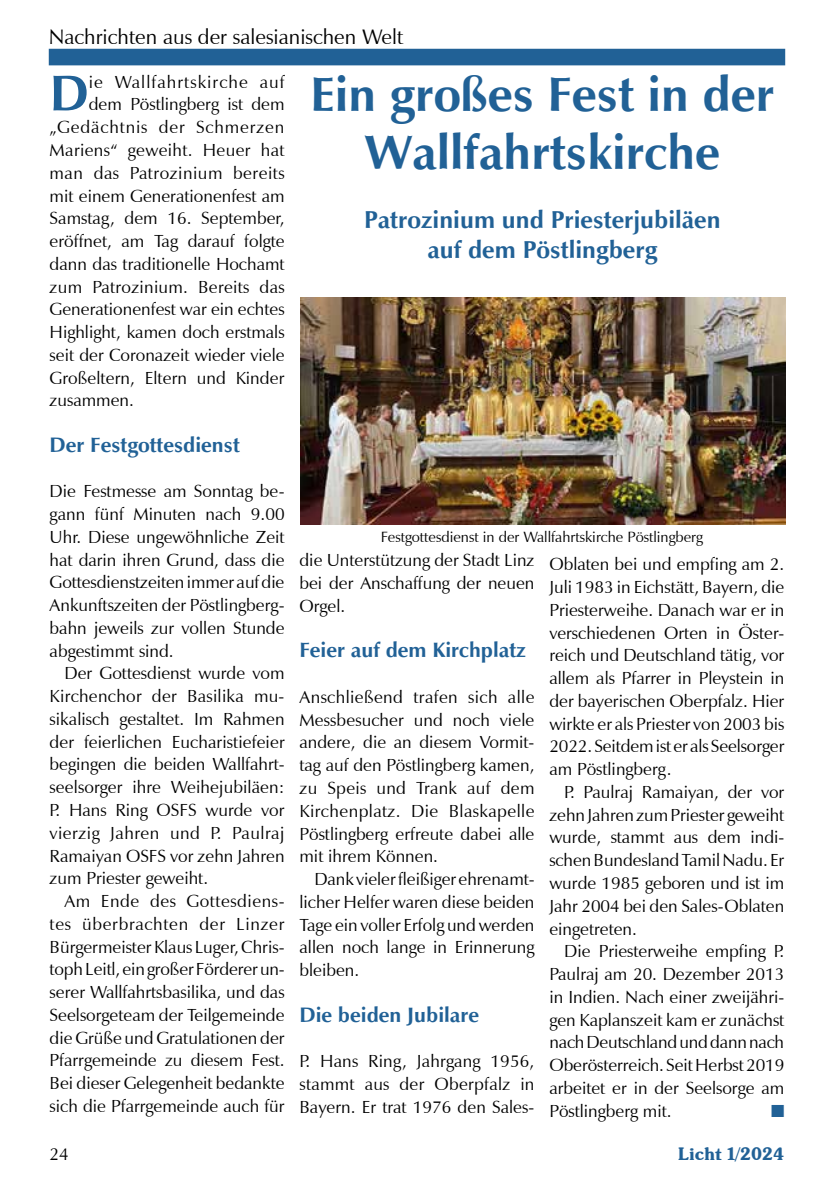
<style>
.page{position:relative;width:834px;height:1201px;background:#fff}
.page>*{position:absolute;margin:0;border:0;box-sizing:border-box;transform-origin:0 0}
.t1{font:700 50.75px "Zapf Humanist 601 BT";color:#216196}
.t2{font:700 49px/58.8px "Zapf Humanist 601 BT";color:#216196;text-align:center}
.t3{font:700 24.5px/29.4px "Zapf Humanist 601 BT";color:#216196;text-align:center}
.t4{font:700 21px "Zapf Humanist 601 BT";color:#216196}
.t5{font:21px "Zapf Humanist 601 BT";color:#000}
.t6{font:17.5px/22.8px "Zapf Humanist 601 BT";color:#000;text-align:justify}
.t7{font:17.5px "Zapf Humanist 601 BT";letter-spacing:.02em;color:#000}
.t8{font:17.5px "Zapf Humanist 601 BT";letter-spacing:.03em;color:#000}
.t9{font:17.5px "Zapf Humanist 601 BT";letter-spacing:.05em;color:#000}
.t10{font:17.5px "Zapf Humanist 601 BT";letter-spacing:.06em;color:#000}
.t11{font:600 17.5px "Souvenir Greek BT";color:#216196}
.t12{font:17.5px "Zapf Dingbats";color:#216196}
.t13{font:14.88px "Zapf Humanist 601 BT";color:#000}
</style>
<div class="page">
<div style="left:49px;top:49px;width:736px;height:16px;background:#216196"></div>
<img style="left:300px;top:298px;width:485px;height:226px">
<p class="t5" style="left:49px;top:24px;width:356px">Nachrichten aus der salesianischen Welt</p>
<h2 class="t2" style="left:310px;top:64px;width:465px">Ein großes Fest in der<br>Wallfahrtskirche</h2>
<h3 class="t3" style="left:364px;top:205px;width:358px">Patrozinium und Priesterjubiläen auf dem Pöstlingberg</h3>
<h1 class="t1" style="left:50px;top:62px;width:41px">D</h1>
<p class="t10" style="left:89px;top:71px;width:197px">ie Wallfahrtskirche auf</p>
<p class="t6" style="left:89px;top:93px;width:197px">dem Pöstlingberg ist dem</p>
<p class="t9" style="left:50px;top:116px;width:236px">„Gedächtnis der Schmerzen</p>
<p class="t7" style="left:50px;top:139px;width:236px">Mariens“ geweiht. Heuer hat</p>
<p class="t8" style="left:50px;top:162px;width:236px">man das Patrozinium bereits</p>
<p class="t6" style="left:50px;top:184px;width:236px">mit einem Generationenfest am</p>
<p class="t6" style="left:50px;top:207px;width:236px">Samstag, dem 16. September,</p>
<p class="t6" style="left:50px;top:230px;width:236px">eröffnet, am Tag darauf folgte</p>
<p class="t6" style="left:50px;top:252px;width:236px">dann das traditionelle Hochamt</p>
<p class="t6" style="left:50px;top:275px;width:236px">zum Patrozinium. Bereits das</p>
<p class="t6" style="left:50px;top:298px;width:236px">Generationenfest war ein echtes</p>
<p class="t6" style="left:50px;top:321px;width:236px">Highlight, kamen doch erstmals</p>
<p class="t6" style="left:50px;top:343px;width:236px">seit der Coronazeit wieder viele</p>
<p class="t6" style="left:50px;top:366px;width:236px">Großeltern, Eltern und Kinder</p>
<p class="t6" style="left:50px;top:389px;width:86px">zusammen.</p>
<p class="t4" style="left:50px;top:431px;width:192px">Der Festgottesdienst</p>
<p class="t6" style="left:50px;top:480px;width:236px">Die Festmesse am Sonntag be&shy;gann fünf Minuten nach 9.00<br>Uhr. Diese ungewöhnliche Zeit hat darin ihren Grund, dass die Gottesdienstzeiten immer auf die Ankunftszeiten der Pöstlingberg&shy;bahn jeweils zur vollen Stunde abgestimmt sind.</p>
<p class="t6" style="left:50px;top:662px;width:236px;text-indent:15px">Der Gottesdienst wurde vom Kirchenchor der Basilika mu&shy;sikalisch gestaltet. Im Rahmen der feierlichen Eucharistiefeier begingen die beiden Wallfahrt&shy;seelsorger ihre Weihejubiläen:<br>P. Hans Ring OSFS wurde vor vierzig Jahren und P. Paulraj Ramaiyan OSFS vor zehn Jahren zum Priester geweiht.</p>
<p class="t6" style="left:50px;top:889px;width:236px;text-indent:15px">Am Ende des Gottesdiens&shy;tes überbrachten der Linzer Bürgermeister Klaus Luger, Chris&shy;toph Leitl, ein großer Förderer un&shy;serer Wallfahrtsbasilika, und das Seelsorgeteam der Teilgemeinde die Grüße und Gratulationen der Pfarrgemeinde zu diesem Fest.<br>Bei dieser Gelegenheit bedankte sich die Pfarrgemeinde auch für</p>
<p class="t13" style="left:381px;top:527px;width:323px">Festgottesdienst in der Wallfahrtskirche Pöstlingberg</p>
<p class="t6" style="left:299px;top:549px;width:236px">die Unterstützung der Stadt Linz bei der Anschaffung der neuen Orgel.</p>
<p class="t4" style="left:299px;top:637px;width:228px">Feier auf dem Kirchplatz</p>
<p class="t6" style="left:299px;top:685px;width:236px">Anschließend trafen sich alle Messbesucher und noch viele andere, die an diesem Vormit&shy;tag auf den Pöstlingberg kamen, zu Speis und Trank auf dem Kirchenplatz. Die Blaskapelle Pöstlingberg erfreute dabei alle mit ihrem Können.</p>
<p class="t6" style="left:299px;top:867px;width:236px;text-indent:15px">Dank vieler fleißiger ehrenamt&shy;licher Helfer waren diese beiden Tage ein voller Erfolg und werden allen noch lange in Erinnerung bleiben.</p>
<p class="t4" style="left:299px;top:1001px;width:181px">Die beiden Jubilare</p>
<p class="t6" style="left:299px;top:1049px;width:236px">P. Hans Ring, Jahrgang 1956, stammt aus der Oberpfalz in Bayern. Er trat 1976 den Sales-</p>
<p class="t6" style="left:549px;top:553px;width:236px">Oblaten bei und empfing am 2.<br>Juli 1983 in Eichstätt, Bayern, die Priesterweihe. Danach war er in verschiedenen Orten in Öster&shy;reich und Deutschland tätig, vor allem als Pfarrer in Pleystein in der bayerischen Oberpfalz. Hier wirkte er als Priester von 2003 bis 2022. Seitdem ist er als Seelsorger am Pöstlingberg.</p>
<p class="t6" style="left:549px;top:780px;width:236px;text-indent:15px">P. Paulraj Ramaiyan, der vor zehn Jahren zum Priester geweiht wurde, stammt aus dem indi&shy;schen Bundesland Tamil Nadu. Er wurde 1985 geboren und ist im Jahr 2004 bei den Sales-Oblaten eingetreten.</p>
<p class="t6" style="left:549px;top:939px;width:236px;text-indent:15px">Die Priesterweihe empfing P.<br>Paulraj am 20. Dezember 2013 in Indien. Nach einer zweijähri&shy;gen Kaplanszeit kam er zunächst nach Deutschland und dann nach Oberösterreich. Seit Herbst 2019 arbeitet er in der Seelsorge am Pöstlingberg mit.</p>
<p class="t12" style="left:770px;top:1102px;width:15px">■</p>
<p class="t6" style="left:50px;top:1142px;width:21px">24</p>
<p class="t11" style="left:678px;top:1143px;width:108px">Licht 1/2024</p>
</div>
